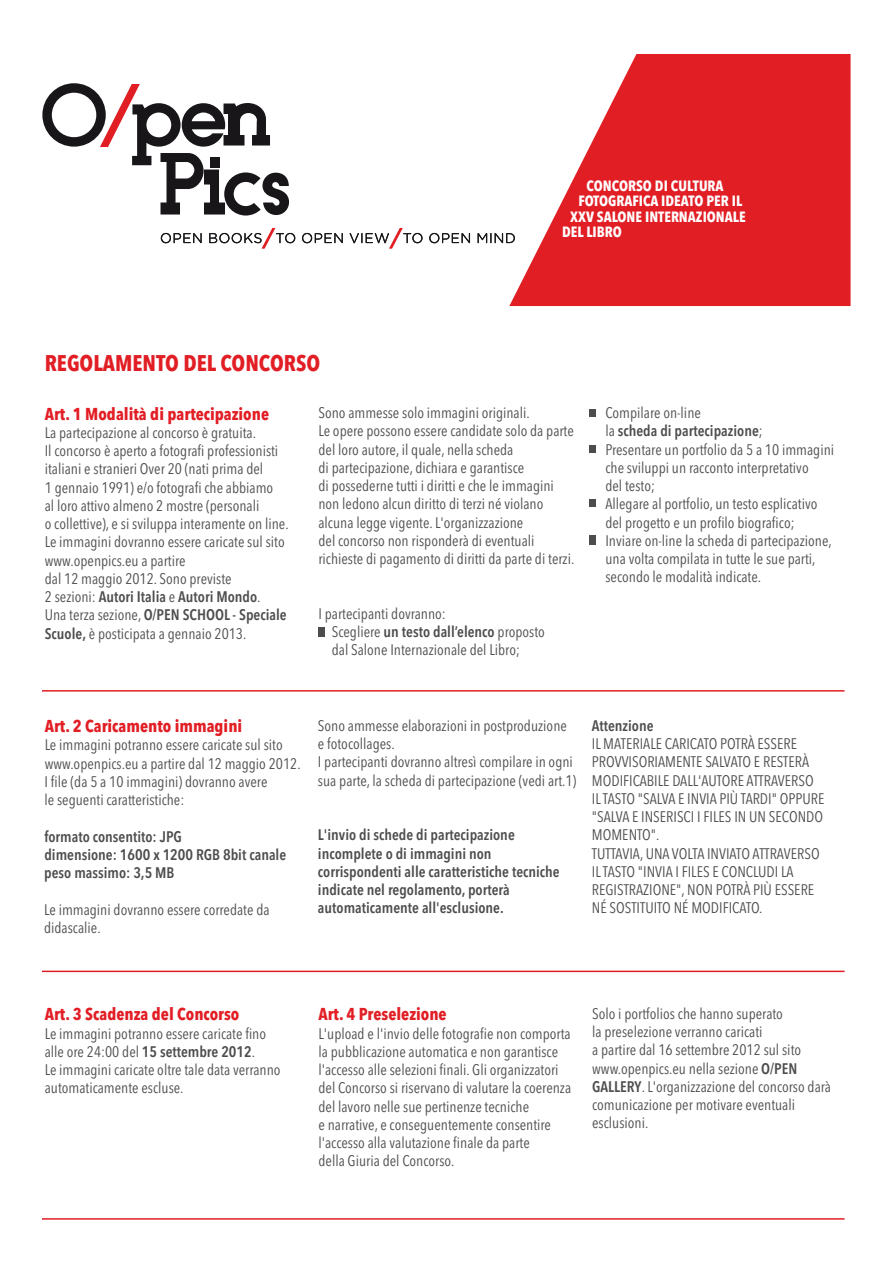
<style>
.page{position:relative;width:893px;height:1263px;background:#fff}
.page>*{position:absolute;margin:0;border:0;box-sizing:border-box;transform-origin:0 0}
.t1{font:700 condensed 22.5px "Avenir Next LT Pro";color:#e21e25}
.t2{font:700 condensed 17.1px "Avenir Next LT Pro";color:#e21e25}
.t3{font:condensed 15.15px/18.3px "Avenir Next LT Pro";color:#4d4d4d}
.t4{font:600 condensed 15.15px/18.3px "Avenir Next LT Pro";color:#4d4d4d}
.t5{font:700 condensed 14.7px "Avenir Next LT Pro";color:#fff}
.s1{font-weight:600}
</style>
<div class="page">
<svg style="left:161px;top:233px;width:41px;height:10px"></svg>
<svg style="left:302px;top:233px;width:41px;height:10px"></svg>
<svg style="left:429px;top:233px;width:41px;height:10px"></svg>
<svg style="left:478px;top:233px;width:31px;height:10px"></svg>
<svg style="left:209px;top:228px;width:86px;height:21px"></svg>
<svg style="left:350px;top:228px;width:73px;height:21px"></svg>
<svg style="left:42px;top:83px;width:247px;height:133px"></svg>
<hr style="left:42px;top:690px;width:802px;height:2px;background:#e21e25">
<hr style="left:42px;top:971px;width:802px;height:1px;background:#e21e25">
<hr style="left:42px;top:1218px;width:802px;height:2px;background:#e21e25">
<div style="left:318px;top:627px;width:6px;height:9px;background:#4d4d4d"></div>
<div style="left:590px;top:410px;width:6px;height:7px;background:#4d4d4d"></div>
<div style="left:590px;top:446px;width:6px;height:7px;background:#4d4d4d"></div>
<div style="left:590px;top:500px;width:6px;height:7px;background:#4d4d4d"></div>
<div style="left:590px;top:536px;width:6px;height:8px;background:#4d4d4d"></div>
<svg style="left:509px;top:54px;width:341px;height:252px;fill:#e21e25"></svg>
<p class="t5" style="left:586px;top:177px;width:139px">CONCORSO DI CULTURA</p>
<p class="t5" style="left:578px;top:192px;width:165px">FOTOGRAFICA IDEATO PER IL</p>
<p class="t5" style="left:570px;top:208px;width:177px">XXV SALONE INTERNAZIONALE</p>
<p class="t5" style="left:562px;top:223px;width:61px">DEL LIBRO</p>
<h1 class="t1" style="left:45px;top:349px;width:277px">REGOLAMENTO DEL CONCORSO</h1>
<p class="t2" style="left:45px;top:403px;width:226px">Art. 1 Modalità di partecipazione</p>
<p class="t3" style="left:45px;top:423px;width:245px">La partecipazione al concorso è gratuita.<br>Il concorso è aperto a fotografi professionisti italiani e stranieri Over 20 (nati prima del<br>1 gennaio 1991) e/o fotografi che abbiamo<br>al loro attivo almeno 2 mostre (personali<br>o collettive), e si sviluppa interamente on line.<br>Le immagini dovranno essere caricate sul sito www.openpics.eu a partire<br>dal 12 maggio 2012. Sono previste<br>2 sezioni: <span class="s1">Autori Italia</span> e <span class="s1">Autori Mondo</span>.<br>Una terza sezione, <span class="s1">O/PEN SCHOOL - Speciale Scuole,</span> è posticipata a gennaio 2013.</p>
<p class="t3" style="left:318px;top:404px;width:257px">Sono ammesse solo immagini originali.<br>Le opere possono essere candidate solo da parte del loro autore, il quale, nella scheda<br>di partecipazione, dichiara e garantisce<br>di possederne tutti i diritti e che le immagini non ledono alcun diritto di terzi né violano alcuna legge vigente. L'organizzazione<br>del concorso non risponderà di eventuali richieste di pagamento di diritti da parte di terzi.</p>
<p class="t3" style="left:332px;top:604px;width:215px;text-indent:-13px">I partecipanti dovranno:<br>Scegliere <span class="s1">un testo dall’elenco</span> proposto dal Salone Internazionale del Libro;</p>
<p class="t3" style="left:605px;top:404px;width:230px">Compilare on-line<br>la <span class="s1">scheda di partecipazione</span>;<br>Presentare un portfolio da 5 a 10 immagini che sviluppi un racconto interpretativo<br>del testo;<br>Allegare al portfolio, un testo esplicativo del progetto e un profilo biografico; Inviare on-line la scheda di partecipazione, una volta compilata in tutte le sue parti, secondo le modalità indicate.</p>
<p class="t2" style="left:45px;top:716px;width:199px">Art. 2 Caricamento immagini</p>
<p class="t3" style="left:45px;top:736px;width:258px">Le immagini potranno essere caricate sul sito www.openpics.eu a partire dal 12 maggio 2012.<br>I file (da 5 a 10 immagini) dovranno avere<br>le seguenti caratteristiche:</p>
<p class="t4" style="left:44px;top:827px;width:243px">formato consentito: JPG<br>dimensione: 1600 x 1200 RGB 8bit canale peso massimo: 3,5 MB</p>
<p class="t3" style="left:44px;top:900px;width:227px">Le immagini dovranno essere corredate da didascalie.</p>
<p class="t3" style="left:318px;top:716px;width:260px">Sono ammesse elaborazioni in postproduzione e fotocollages.<br>I partecipanti dovranno altresì compilare in ogni sua parte, la scheda di partecipazione (vedi art.1)</p>
<p class="t4" style="left:318px;top:826px;width:243px">L'invio di schede di partecipazione incomplete o di immagini non corrispondenti alle caratteristiche tecniche indicate nel regolamento, porterà automaticamente all'esclusione.</p>
<p class="t4" style="left:592px;top:716px;width:63px">Attenzione</p>
<p class="t3" style="left:592px;top:734px;width:234px">IL MATERIALE CARICATO POTRÀ ESSERE PROVVISORIAMENTE SALVATO E RESTERÀ MODIFICABILE DALL'AUTORE ATTRAVERSO IL TASTO "SALVA E INVIA PIÙ TARDI" OPPURE "SALVA E INSERISCI I FILES IN UN SECONDO MOMENTO".<br>TUTTAVIA, UNA VOLTA INVIATO ATTRAVERSO IL TASTO "INVIA I FILES E CONCLUDI LA REGISTRAZIONE", NON POTRÀ PIÙ ESSERE NÉ SOSTITUITO NÉ MODIFICATO.</p>
<p class="t2" style="left:45px;top:1004px;width:196px">Art. 3 Scadenza del Concorso</p>
<p class="t3" style="left:45px;top:1024px;width:237px">Le immagini potranno essere caricate fino alle ore 24:00 del <span class="s1">15 settembre 2012</span>.<br>Le immagini caricate oltre tale data verranno automaticamente escluse.</p>
<p class="t2" style="left:318px;top:1004px;width:130px">Art. 4 Preselezione</p>
<p class="t3" style="left:318px;top:1024px;width:254px">L'upload e l'invio delle fotografie non comporta la pubblicazione automatica e non garantisce l'accesso alle selezioni finali. Gli organizzatori del Concorso si riservano di valutare la coerenza del lavoro nelle sue pertinenze tecniche<br>e narrative, e conseguentemente consentire l'accesso alla valutazione finale da parte<br>della Giuria del Concorso.</p>
<p class="t3" style="left:592px;top:1004px;width:240px">Solo i portfolios che hanno superato<br>la preselezione verranno caricati<br>a partire dal 16 settembre 2012 sul sito www.openpics.eu nella sezione <span class="s1">O/PEN GALLERY</span>. L'organizzazione del concorso darà comunicazione per motivare eventuali esclusioni.</p>
</div>
